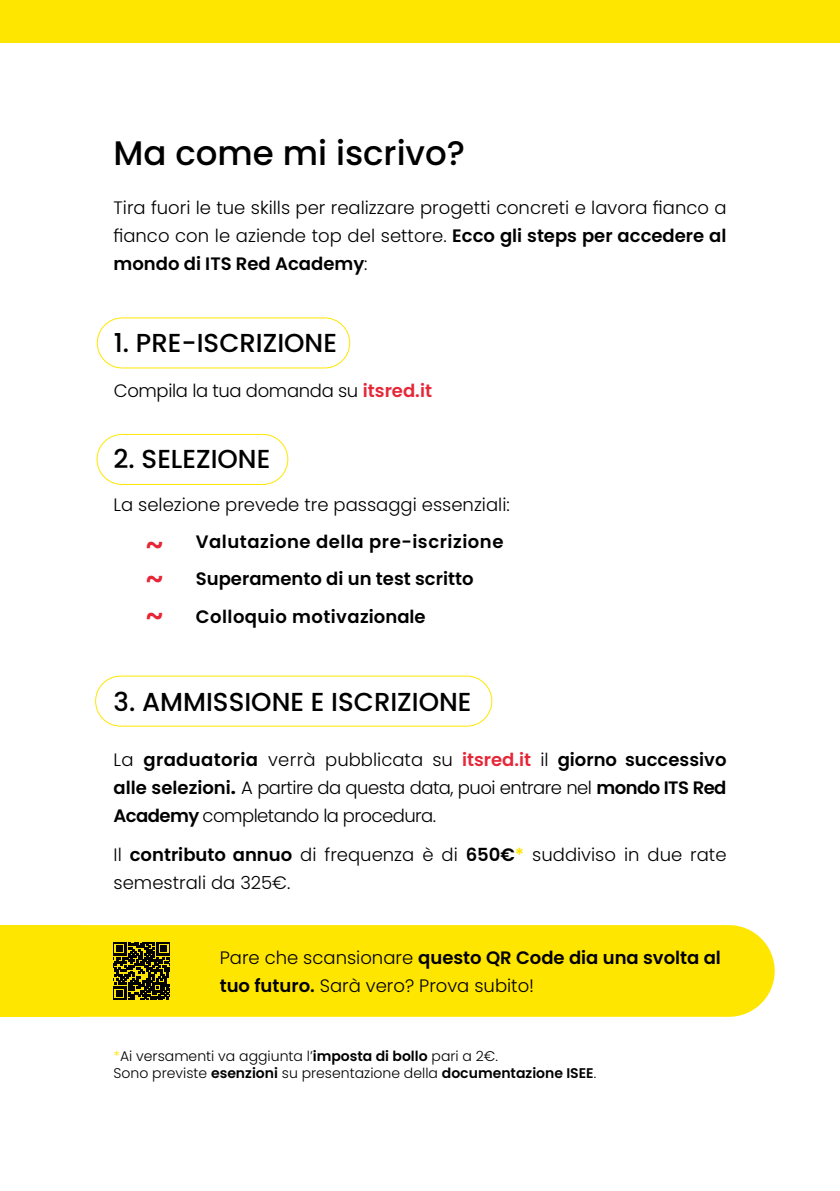
<style>
.page{position:relative;width:840px;height:1191px;background:#fff}
.page>*{position:absolute;margin:0;border:0;box-sizing:border-box;transform-origin:0 0}
.t1{font:46px/35.8px "Scale VF";color:#e62738;text-align:justify}
.t2{font:500 34px "Poppins";color:#000}
.t3{font:500 26px "Poppins";color:#000}
.t4{font:300 18px/28px "Poppins";color:#000;text-align:justify}
.t5{font:600 18px/37.4px "Poppins";letter-spacing:.025em;color:#000}
.t6{font:300 18px "Poppins";letter-spacing:-.02em;color:#000}
.t7{font:300 14px/16.8px "Poppins";color:#000}
.s1{font-weight:600}
.s2{font-weight:600;color:#e62738}
.s3{font-weight:700}
.s4{font-weight:600;color:#ffe600}
.s5{color:#ffe600}
</style>
<div class="page">
<div style="left:0;top:0;width:839px;height:43px;background:#ffe600"></div>
<div style="left:95px;top:675px;width:397px;height:51px;border:1px solid #ffe600;border-radius:25px"></div>
<div style="left:0;top:925px;width:774px;height:91px;background:#ffe600;border-radius:46px"></div>
<svg style="left:113px;top:942px;width:57px;height:57px"></svg>
<div style="left:0;top:925px;width:80px;height:91px;background:#ffe600"></div>
<div style="left:97px;top:317px;width:253px;height:51px;border:1px solid #ffe600;border-radius:25px"></div>
<div style="left:96px;top:434px;width:192px;height:51px;border:1px solid #ffe600;border-radius:25px"></div>
<h2 class="t2" style="left:113px;top:134px;width:353px">Ma come mi iscrivo?</h2>
<p class="t4" style="left:113px;top:193px;width:614px">Tira fuori le tue skills per realizzare progetti concreti e lavora fianco a fianco con le aziende top del settore. <span class="s1">Ecco gli steps per accedere al mondo di ITS Red Academy</span>:</p>
<h3 class="t3" style="left:114px;top:328px;width:224px">1. PRE-ISCRIZIONE</h3>
<p class="t6" style="left:114px;top:380px;width:319px">Compila la tua domanda su <span class="s2">itsred.it</span></p>
<h3 class="t3" style="left:113px;top:443px;width:158px">2. SELEZIONE</h3>
<p class="t4" style="left:113px;top:490px;width:397px">La selezione prevede tre passaggi essenziali:</p>
<p class="t5" style="left:196px;top:523px;width:309px">Valutazione della pre-iscrizione<br>Superamento di un test scritto<br>Colloquio motivazionale</p>
<h1 class="t1" style="left:144px;top:527px;width:23px">~ ~ ~</h1>
<h3 class="t3" style="left:113px;top:687px;width:359px">3. AMMISSIONE E ISCRIZIONE</h3>
<p class="t4" style="left:113px;top:745px;width:614px">La <span class="s1">graduatoria</span> verrà pubblicata su <span class="s2">itsred.it</span> il <span class="s1">giorno successivo alle selezioni</span><span class="s3">.</span> A partire da questa data, puoi entrare nel <span class="s1">mondo ITS Red Academy</span> completando la procedura.</p>
<p class="t4" style="left:113px;top:841px;width:614px">Il <span class="s1">contributo annuo</span> di frequenza è di <span class="s1">650€</span><span class="s4">*</span> suddiviso in due rate semestrali da 325€.</p>
<p class="t4" style="left:219px;top:943px;width:502px">Pare che scansionare <span class="s1">questo QR Code dia una svolta al tuo futuro.</span> Sarà vero? Prova subito!</p>
<p class="t7" style="left:113px;top:1047px;width:484px"><span class="s5">*</span>Ai versamenti va aggiunta l’<span class="s1">imposta di bollo</span> pari a 2€.<br>Sono previste <span class="s1">esenzioni</span> su presentazione della <span class="s1">documentazione ISEE</span>.</p>
</div>
